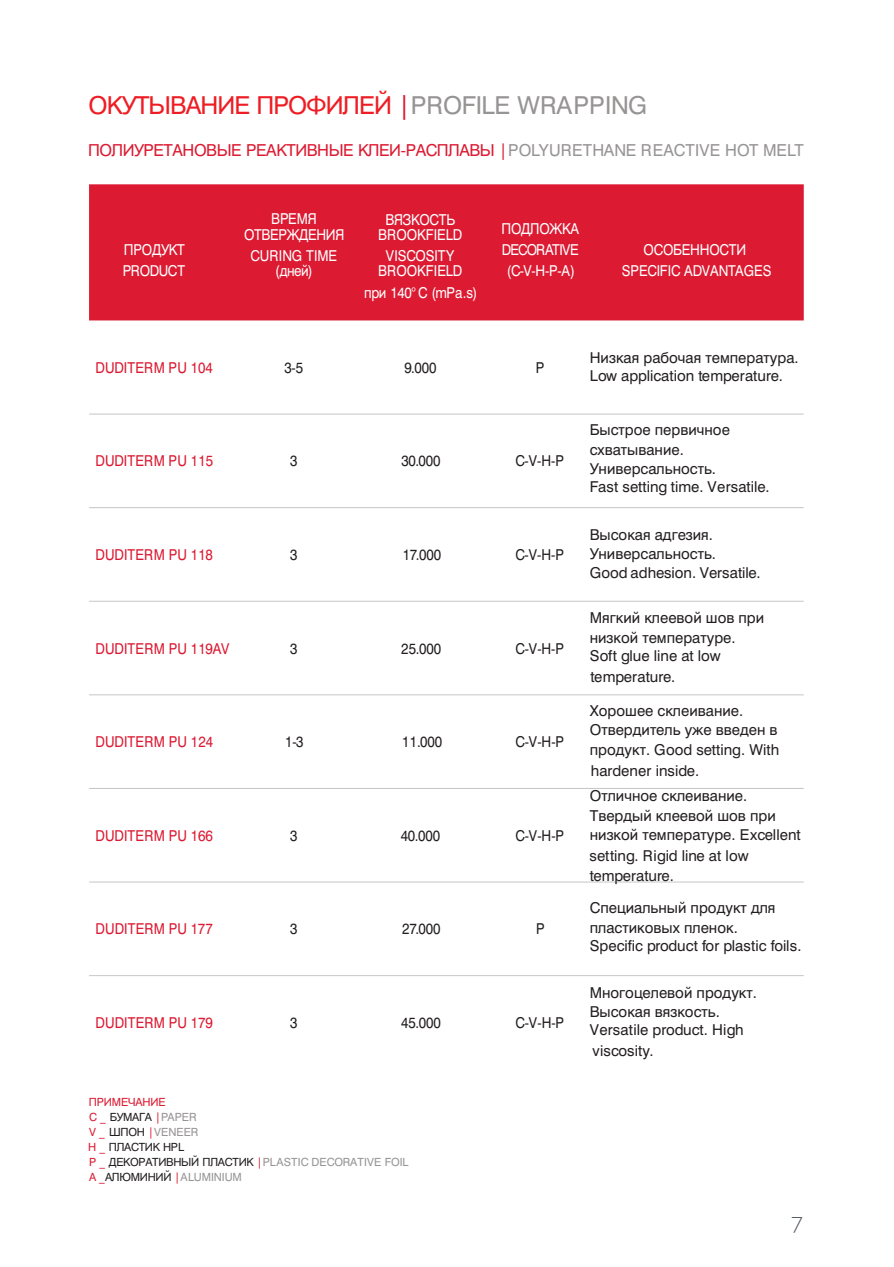
<style>
.page{position:relative;width:894px;height:1267px;background:#fff}
.page>*{position:absolute;margin:0;border:0;box-sizing:border-box;transform-origin:0 0}
.t1{font:24.75px "Swiss 721 Cyrillic BT";letter-spacing:-.04em;color:#ee1d23}
.t2{font:24px "Museo Sans 100";color:#4d545a}
.t3{font:16.5px "Swiss 721 Cyrillic BT";letter-spacing:-.025em;color:#dc1a32}
.t4{font:15px/18.9px "Swiss 721 Cyrillic BT";color:#231f20}
.t5{font:15px/21.3px "Swiss 721 Cyrillic BT";letter-spacing:-.02em;color:#fff;text-align:center;scale:.9 1}
.t6{font:15px "Swiss 721 Cyrillic BT";letter-spacing:.005em;color:#dc1a32;scale:.9 1}
.t7{font:15px "Swiss 721 Cyrillic BT";color:#231f20;scale:.9 1}
.t8{font:11.25px/14.9px "Swiss 721 Cyrillic BT";letter-spacing:-.025em;color:#231f20}
.s1{color:#dc1a32}
.s2{color:#979494}
</style>
<div class="page">
<div style="left:89px;top:184px;width:714px;height:136px;background:#dc1a32"></div>
<hr style="left:89px;top:413px;width:149px;height:1px;background:#c6c6c7">
<hr style="left:238px;top:413px;width:110px;height:1px;background:#c6c6c7">
<hr style="left:348px;top:413px;width:145px;height:1px;background:#c6c6c7">
<hr style="left:493px;top:413px;width:93px;height:1px;background:#c6c6c7">
<hr style="left:586px;top:413px;width:217px;height:1px;background:#c6c6c7">
<hr style="left:89px;top:507px;width:149px;height:1px;background:#c6c6c7">
<hr style="left:238px;top:507px;width:110px;height:1px;background:#c6c6c7">
<hr style="left:348px;top:507px;width:145px;height:1px;background:#c6c6c7">
<hr style="left:493px;top:507px;width:93px;height:1px;background:#c6c6c7">
<hr style="left:586px;top:507px;width:217px;height:1px;background:#c6c6c7">
<hr style="left:89px;top:601px;width:149px;height:1px;background:#c6c6c7">
<hr style="left:238px;top:601px;width:110px;height:1px;background:#c6c6c7">
<hr style="left:348px;top:601px;width:145px;height:1px;background:#c6c6c7">
<hr style="left:493px;top:601px;width:93px;height:1px;background:#c6c6c7">
<hr style="left:586px;top:601px;width:217px;height:1px;background:#c6c6c7">
<hr style="left:89px;top:694px;width:149px;height:1px;background:#c6c6c7">
<hr style="left:238px;top:694px;width:110px;height:1px;background:#c6c6c7">
<hr style="left:348px;top:694px;width:145px;height:1px;background:#c6c6c7">
<hr style="left:493px;top:694px;width:93px;height:1px;background:#c6c6c7">
<hr style="left:586px;top:694px;width:217px;height:1px;background:#c6c6c7">
<hr style="left:89px;top:788px;width:149px;height:1px;background:#c6c6c7">
<hr style="left:238px;top:788px;width:110px;height:1px;background:#c6c6c7">
<hr style="left:348px;top:788px;width:145px;height:1px;background:#c6c6c7">
<hr style="left:493px;top:788px;width:93px;height:1px;background:#c6c6c7">
<hr style="left:586px;top:788px;width:217px;height:1px;background:#c6c6c7">
<hr style="left:89px;top:881px;width:149px;height:1px;background:#c6c6c7">
<hr style="left:238px;top:881px;width:110px;height:1px;background:#c6c6c7">
<hr style="left:348px;top:881px;width:145px;height:1px;background:#c6c6c7">
<hr style="left:493px;top:881px;width:93px;height:1px;background:#c6c6c7">
<hr style="left:586px;top:881px;width:217px;height:1px;background:#c6c6c7">
<hr style="left:89px;top:975px;width:149px;height:1px;background:#c6c6c7">
<hr style="left:238px;top:975px;width:110px;height:1px;background:#c6c6c7">
<hr style="left:348px;top:975px;width:145px;height:1px;background:#c6c6c7">
<hr style="left:493px;top:975px;width:93px;height:1px;background:#c6c6c7">
<hr style="left:586px;top:975px;width:217px;height:1px;background:#c6c6c7">
<h1 class="t1" style="left:89px;top:91px;width:560px">ОКУТЫВАНИЕ ПРОФИЛЕЙ <span class="s1">|</span> <span class="s2">PROFILE WRAPPING</span></h1>
<p class="t3" style="left:88px;top:140px;width:717px">ПОЛИУРЕТАНОВЫЕ РЕАКТИВНЫЕ КЛЕИ-РАСПЛАВЫ | <span class="s2">POLYURETHANE REACTIVE HOT MELT</span></p>
<p class="t5" style="left:123px;top:239px;width:71px;text-align:left">ПРОДУКТ<br>PRODUCT</p>
<p class="t5" style="left:244px;top:211px;width:113px;line-height:15.5px">ВРЕМЯ<br>ОТВЕРЖДЕНИЯ</p>
<p class="t5" style="left:250px;top:248px;width:98px;line-height:15px">CURING TIME (дней)</p>
<p class="t5" style="left:378px;top:212px;width:95px;line-height:15.1px">ВЯЗКОСТЬ<br>BROOKFIELD</p>
<p class="t5" style="left:378px;top:248px;width:95px;line-height:15px">VISCOSITY<br>BROOKFIELD</p>
<p class="t5" style="left:364px;top:281px;width:127px">при 140° C (mPa.s)</p>
<p class="t5" style="left:501px;top:217px;width:88px">ПОДЛОЖКА<br>DECORATIVE (C-V-H-P-A)</p>
<p class="t5" style="left:621px;top:238px;width:168px">ОСОБЕННОСТИ<br>SPECIFIC ADVANTAGES</p>
<p class="t6" style="left:95px;top:358px;width:132px">DUDITERM PU 104</p>
<p class="t7" style="left:284px;top:358px;width:22px">3-5</p>
<p class="t7" style="left:404px;top:358px;width:37px">9.000</p>
<p class="t7" style="left:536px;top:358px;width:11px">P</p>
<p class="t6" style="left:95px;top:452px;width:132px">DUDITERM PU 115</p>
<p class="t7" style="left:290px;top:452px;width:10px">3</p>
<p class="t7" style="left:401px;top:452px;width:45px">30.000</p>
<p class="t7" style="left:515px;top:452px;width:56px">C-V-H-P</p>
<p class="t6" style="left:95px;top:545px;width:132px">DUDITERM PU 118</p>
<p class="t7" style="left:290px;top:545px;width:10px">3</p>
<p class="t7" style="left:403px;top:545px;width:44px">17.000</p>
<p class="t7" style="left:515px;top:545px;width:56px">C-V-H-P</p>
<p class="t6" style="left:95px;top:639px;width:150px">DUDITERM PU 119AV</p>
<p class="t7" style="left:290px;top:639px;width:10px">3</p>
<p class="t7" style="left:401px;top:639px;width:46px">25.000</p>
<p class="t7" style="left:515px;top:639px;width:56px">C-V-H-P</p>
<p class="t6" style="left:95px;top:732px;width:132px">DUDITERM PU 124</p>
<p class="t7" style="left:285px;top:732px;width:22px">1-3</p>
<p class="t7" style="left:402px;top:732px;width:46px">11.000</p>
<p class="t7" style="left:515px;top:732px;width:56px">C-V-H-P</p>
<p class="t6" style="left:95px;top:826px;width:132px">DUDITERM PU 166</p>
<p class="t7" style="left:290px;top:826px;width:10px">3</p>
<p class="t7" style="left:401px;top:826px;width:45px">40.000</p>
<p class="t7" style="left:515px;top:826px;width:56px">C-V-H-P</p>
<p class="t6" style="left:96px;top:919px;width:132px">DUDITERM PU 177</p>
<p class="t7" style="left:290px;top:919px;width:10px">3</p>
<p class="t7" style="left:402px;top:919px;width:44px">27.000</p>
<p class="t7" style="left:536px;top:919px;width:11px">P</p>
<p class="t6" style="left:96px;top:1013px;width:132px">DUDITERM PU 179</p>
<p class="t7" style="left:290px;top:1013px;width:10px">3</p>
<p class="t7" style="left:401px;top:1013px;width:46px">45.000</p>
<p class="t7" style="left:515px;top:1013px;width:56px">C-V-H-P</p>
<p class="t8" style="left:88px;top:1094px;width:322px"><span class="s1">ПРИМЕЧАНИЕ<br>C _</span> БУМАГА <span class="s1">|</span> <span class="s2">PAPER<br></span><span class="s1">V _</span> ШПОН <span class="s1">|</span><span class="s2">VENEER<br></span><span class="s1">H _</span> ПЛАСТИК HPL<br><span class="s1">P _</span> ДЕКОРАТИВНЫЙ ПЛАСТИК <span class="s1">|</span><span class="s2">PLASTIC DECORATIVE FOIL<br></span><span class="s1">A _</span>АЛЮМИНИЙ <span class="s1">|</span><span class="s2">ALUMINIUM</span></p>
<p class="t4" style="left:589px;top:348px;width:210px;line-height:18.3px">Низкая рабочая температура.<br>Low application temperature.</p>
<p class="t4" style="left:589px;top:420px;width:181px">Быстрое первичное схватывание.<br>Универсальность.<br>Fast setting time. Versatile.</p>
<p class="t4" style="left:589px;top:525px;width:172px">Высокая адгезия.<br>Универсальность.<br>Good adhesion. Versatile.</p>
<p class="t4" style="left:589px;top:608px;width:176px">Мягкий клеевой шов при низкой температуре.<br>Soft glue line at low</p>
<p class="t4" style="left:590px;top:666px;width:86px">temperature.</p>
<p class="t4" style="left:589px;top:700px;width:191px;line-height:20px">Хорошее склеивание.<br>Отвердитель уже введен в продукт. Good setting. With hardener inside.</p>
<p class="t4" style="left:589px;top:785px;width:213px;line-height:20.1px">Отличное склеивание.<br>Твердый клеевой шов при низкой температуре. Excellent setting. Rigid line at low temperature.</p>
<p class="t4" style="left:590px;top:898px;width:213px">Специальный продукт для пластиковых пленок.<br>Specific product for plastic foils.</p>
<p class="t4" style="left:589px;top:982px;width:169px">Многоцелевой продукт.<br>Высокая вязкость.<br>Versatile product. High</p>
<p class="t4" style="left:592px;top:1041px;width:63px">viscosity.</p>
<h2 class="t2" style="left:791px;top:1208px;width:13px">7</h2>
</div>
